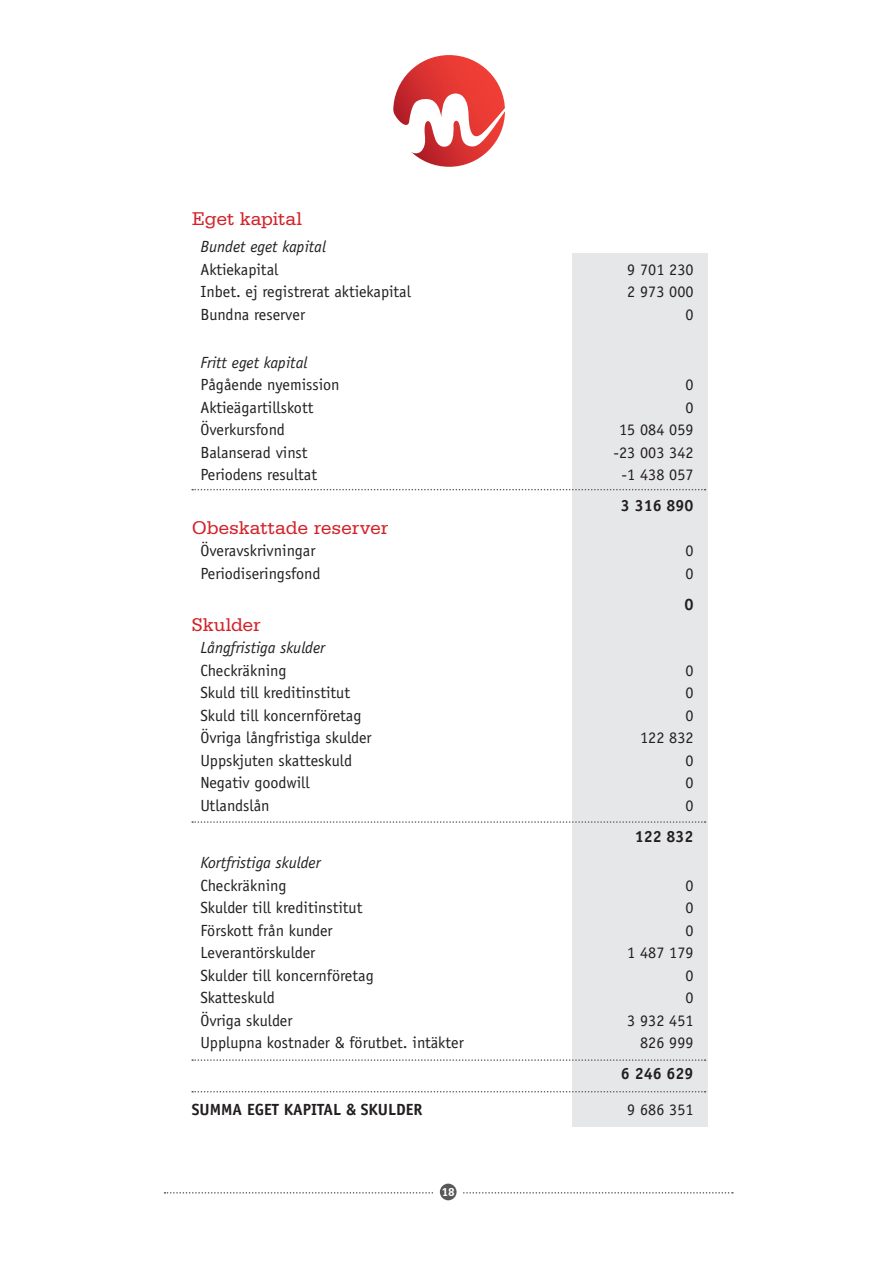
<style>
.page{position:relative;width:893px;height:1263px;background:#fff}
.page>*{position:absolute;margin:0;border:0;box-sizing:border-box;transform-origin:0 0}
.t1{font:19.5px "Serifa Std";letter-spacing:-.01em;color:#d1232a}
.t2{font:700 16.5px "Officina Sans";color:#231f20}
.t3{font:16.2px "Officina Sans";color:#231f20}
.t4{font:italic 16.2px "Officina Sans";color:#231f20}
.t5{font:700 16.2px "Officina Sans";color:#231f20}
.t6{font:700 12px "Serifa BT";color:#fff}
</style>
<div class="page">
<div style="left:572px;top:253px;width:135px;height:874px;background:#e6e7e9"></div>
<svg style="left:164px;top:1192px;width:569px;height:1px"></svg>
<div style="left:434px;top:1179px;width:29px;height:29px;background:#fff;border-radius:50%"></div>
<div style="left:440px;top:1183px;width:17px;height:17px;background:#57585a;border-radius:50%"></div>
<svg style="left:393px;top:55px;width:112px;height:112px;background:#df3835"></svg>
<svg style="left:393px;top:88px;width:112px;height:69px"></svg>
<svg style="left:192px;top:489px;width:513px;height:1px"></svg>
<svg style="left:192px;top:821px;width:513px;height:2px"></svg>
<svg style="left:192px;top:1059px;width:513px;height:2px"></svg>
<svg style="left:192px;top:1091px;width:513px;height:1px"></svg>
<p class="t1" style="left:192px;top:208px;width:112px">Eget kapital</p>
<p class="t4" style="left:200px;top:237px;width:127px">Bundet eget kapital</p>
<p class="t3" style="left:200px;top:260px;width:80px">Aktiekapital</p>
<p class="t3" style="left:627px;top:260px;width:68px">9 701 230</p>
<p class="t3" style="left:200px;top:282px;width:212px">Inbet. ej registrerat aktiekapital</p>
<p class="t3" style="left:627px;top:282px;width:68px">2 973 000</p>
<p class="t3" style="left:200px;top:305px;width:106px">Bundna reserver</p>
<p class="t3" style="left:685px;top:305px;width:10px">0</p>
<p class="t4" style="left:200px;top:353px;width:109px">Fritt eget kapital</p>
<p class="t3" style="left:200px;top:375px;width:141px">Pågående nyemission</p>
<p class="t3" style="left:685px;top:375px;width:10px">0</p>
<p class="t3" style="left:200px;top:398px;width:115px">Aktieägartillskott</p>
<p class="t3" style="left:685px;top:398px;width:10px">0</p>
<p class="t3" style="left:200px;top:420px;width:86px">Överkursfond</p>
<p class="t3" style="left:619px;top:420px;width:76px">15 084 059</p>
<p class="t3" style="left:200px;top:443px;width:109px">Balanserad vinst</p>
<p class="t3" style="left:613px;top:443px;width:82px">-23 003 342</p>
<p class="t3" style="left:200px;top:465px;width:118px">Periodens resultat</p>
<p class="t3" style="left:622px;top:465px;width:73px">-1 438 057</p>
<p class="t5" style="left:621px;top:495px;width:74px">3 316 890</p>
<p class="t1" style="left:192px;top:516px;width:198px">Obeskattade reserver</p>
<p class="t3" style="left:200px;top:541px;width:117px">Överavskrivningar</p>
<p class="t3" style="left:685px;top:541px;width:10px">0</p>
<p class="t3" style="left:200px;top:564px;width:122px">Periodiseringsfond</p>
<p class="t3" style="left:685px;top:564px;width:10px">0</p>
<p class="t2" style="left:684px;top:594px;width:11px">0</p>
<p class="t1" style="left:192px;top:613px;width:70px">Skulder</p>
<p class="t4" style="left:200px;top:638px;width:126px">Långfristiga skulder</p>
<p class="t3" style="left:200px;top:661px;width:88px">Checkräkning</p>
<p class="t3" style="left:685px;top:661px;width:10px">0</p>
<p class="t3" style="left:200px;top:683px;width:151px">Skuld till kreditinstitut</p>
<p class="t3" style="left:685px;top:683px;width:10px">0</p>
<p class="t3" style="left:200px;top:706px;width:163px">Skuld till koncernföretag</p>
<p class="t3" style="left:685px;top:706px;width:10px">0</p>
<p class="t3" style="left:200px;top:728px;width:173px">Övriga långfristiga skulder</p>
<p class="t3" style="left:640px;top:728px;width:55px">122 832</p>
<p class="t3" style="left:200px;top:751px;width:153px">Uppskjuten skatteskuld</p>
<p class="t3" style="left:685px;top:751px;width:10px">0</p>
<p class="t3" style="left:200px;top:773px;width:111px">Negativ goodwill</p>
<p class="t3" style="left:685px;top:773px;width:10px">0</p>
<p class="t3" style="left:200px;top:796px;width:71px">Utlandslån</p>
<p class="t3" style="left:685px;top:796px;width:10px">0</p>
<p class="t5" style="left:635px;top:826px;width:60px">122 832</p>
<p class="t4" style="left:200px;top:853px;width:122px">Kortfristiga skulder</p>
<p class="t3" style="left:200px;top:876px;width:88px">Checkräkning</p>
<p class="t3" style="left:685px;top:876px;width:10px">0</p>
<p class="t3" style="left:200px;top:898px;width:164px">Skulder till kreditinstitut</p>
<p class="t3" style="left:685px;top:898px;width:10px">0</p>
<p class="t3" style="left:200px;top:921px;width:134px">Förskott från kunder</p>
<p class="t3" style="left:685px;top:921px;width:10px">0</p>
<p class="t3" style="left:200px;top:943px;width:116px">Leverantörskulder</p>
<p class="t3" style="left:627px;top:943px;width:68px">1 487 179</p>
<p class="t3" style="left:200px;top:966px;width:175px">Skulder till koncernföretag</p>
<p class="t3" style="left:685px;top:966px;width:10px">0</p>
<p class="t3" style="left:200px;top:988px;width:76px">Skatteskuld</p>
<p class="t3" style="left:685px;top:988px;width:10px">0</p>
<p class="t3" style="left:200px;top:1011px;width:94px">Övriga skulder</p>
<p class="t3" style="left:627px;top:1011px;width:68px">3 932 451</p>
<p class="t3" style="left:200px;top:1033px;width:265px">Upplupna kostnader &amp; förutbet. intäkter</p>
<p class="t3" style="left:640px;top:1033px;width:55px">826 999</p>
<p class="t5" style="left:621px;top:1064px;width:74px">6 246 629</p>
<p class="t5" style="left:192px;top:1099px;width:232px">SUMMA EGET KAPITAL &amp; SKULDER</p>
<p class="t3" style="left:627px;top:1100px;width:68px">9 686 351</p>
<p class="t6" style="left:442px;top:1184px;width:14px">18</p>
</div>
